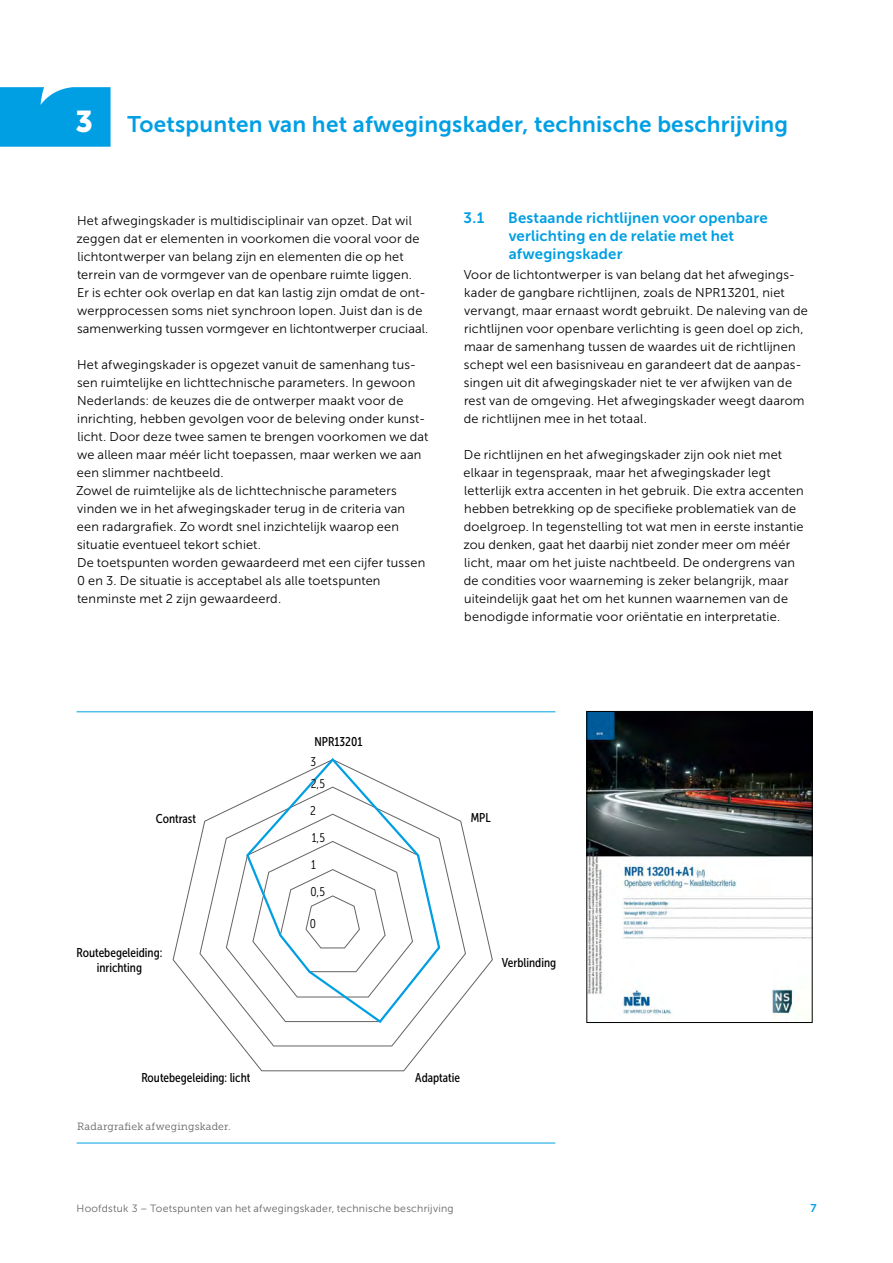
<style>
.page{position:relative;width:893px;height:1263px;background:#fff}
.page>*{position:absolute;margin:0;border:0;box-sizing:border-box;transform-origin:0 0}
.CROW_Hfdstk__1{font:22.5px "Museo Sans 700";letter-spacing:.01em;color:#009fe3}
.CROW_Paragraaf__1_1{font:15px/18px "Museo Sans 700";letter-spacing:.01em;color:#009fe3}
.CROW_Broodtekst{font:12.75px/18px "Museo Sans 300";letter-spacing:.015em;color:#000}
.t1{font:12.75px/15.3px "Museo Sans Cond 500";color:#000;text-align:center}
.t2{font:12.75px/27px "Museo Sans Cond 300";color:#000}
.t3{font:11.25px "Museo Sans 700";color:#009fe3}
.t4{font:10.5px "Museo Sans 300";letter-spacing:.025em;color:#646363}
.t5{font:10.5px "Museo Slab 300";letter-spacing:.02em;color:#646363}
.s1{font-family:"Museo Sans 900";font-size:30px;color:#fff}
</style>
<div class="page">
<div style="left:0;top:87px;width:111px;height:60px;background:#009fe3"></div>
<svg style="left:173px;top:840px;width:320px;height:231px"></svg>
<svg style="left:200px;top:801px;width:266px;height:245px"></svg>
<svg style="left:226px;top:814px;width:19px;height:208px"></svg>
<svg style="left:245px;top:758px;width:196px;height:267px"></svg>
<hr style="left:77px;top:1143px;width:478px;height:1px;background:#009fe3">
<hr style="left:77px;top:711px;width:478px;height:1px;background:#009fe3">
<img style="left:589px;top:713px;width:221px;height:308px">
<div style="left:587px;top:711px;width:225px;height:312px;border:1px solid #000"></div>
<h1 class="CROW_Hfdstk__1" style="left:76px;top:112px;width:714px"><span class="s1">3</span> Toetspunten van het afwegingskader, technische beschrijving</h1>
<p class="CROW_Broodtekst" style="left:77px;top:212px;width:353px">Het afwegingskader is multidisciplinair van opzet. Dat wil zeggen dat er elementen in voorkomen die vooral voor de lichtontwerper van belang zijn en elementen die op het terrein van de vormgever van de openbare ruimte liggen.<br>Er is echter ook overlap en dat kan lastig zijn omdat de ont&shy;werpprocessen soms niet synchroon lopen. Juist dan is de samenwerking tussen vormgever en lichtontwerper cruciaal.</p>
<p class="CROW_Broodtekst" style="left:77px;top:356px;width:353px">Het afwegingskader is opgezet vanuit de samenhang tus&shy;sen ruimtelijke en lichttechnische parameters. In gewoon Nederlands: de keuzes die de ontwerper maakt voor de inrichting, hebben gevolgen voor de beleving onder kunst&shy;licht. Door deze twee samen te brengen voorkomen we dat we alleen maar méér licht toepassen, maar werken we aan een slimmer nachtbeeld.</p>
<p class="CROW_Broodtekst" style="left:76px;top:482px;width:331px">Zowel de ruimtelijke als de lichttechnische parameters vinden we in het afwegingskader terug in de criteria van een radargrafiek. Zo wordt snel inzichtelijk waarop een situatie eventueel tekort schiet.</p>
<p class="CROW_Broodtekst" style="left:77px;top:554px;width:350px">De toetspunten worden gewaardeerd met een cijfer tussen<br>0 en 3. De situatie is acceptabel als alle toetspunten tenminste met 2 zijn gewaardeerd.</p>
<h2 class="CROW_Paragraaf__1_1" style="left:463px;top:209px;width:22px">3.1</h2>
<h2 class="CROW_Paragraaf__1_1" style="left:508px;top:209px;width:261px">Bestaande richtlijnen voor openbare verlichting en de relatie met het afwegingskader</h2>
<p class="CROW_Broodtekst" style="left:464px;top:266px;width:346px">Voor de lichtontwerper is van belang dat het afwegings&shy;kader de gangbare richtlijnen, zoals de NPR13201, niet vervangt, maar ernaast wordt gebruikt. De naleving van de richtlijnen voor openbare verlichting is geen doel op zich, maar de samenhang tussen de waardes uit de richtlijnen schept wel een basisniveau en garandeert dat de aanpas&shy;singen uit dit afwegingskader niet te ver afwijken van de rest van de omgeving. Het afwegingskader weegt daarom de richtlijnen mee in het totaal.</p>
<p class="CROW_Broodtekst" style="left:463px;top:446px;width:342px">De richtlijnen en het afwegingskader zijn ook niet met elkaar in tegenspraak, maar het afwegingskader legt letterlijk extra accenten in het gebruik. Die extra accenten hebben betrekking op de specifieke problematiek van de doelgroep. In tegenstelling tot wat men in eerste instantie zou denken, gaat het daarbij niet zonder meer om méér licht, maar om het juiste nachtbeeld. De ondergrens van de condities voor waarneming is zeker belangrijk, maar uiteindelijk gaat het om het kunnen waarnemen van de benodigde informatie voor oriëntatie en interpretatie.</p>
<p class="t1" style="left:156px;top:811px;width:42px">Contrast</p>
<p class="t1" style="left:77px;top:945px;width:87px">Routebegeleiding: inrichting</p>
<p class="t1" style="left:315px;top:734px;width:49px">NPR13201</p>
<p class="t2" style="left:310px;top:748px;width:7px">3</p>
<p class="t2" style="left:311px;top:770px;width:16px">2,5</p>
<p class="t2" style="left:310px;top:797px;width:16px">2<br>1,5<br>1<br>0,5</p>
<p class="t2" style="left:310px;top:910px;width:8px">0</p>
<p class="t1" style="left:471px;top:810px;width:21px">MPL</p>
<p class="t1" style="left:502px;top:955px;width:56px">Verblinding</p>
<p class="t1" style="left:141px;top:1070px;width:110px">Routebegeleiding: licht</p>
<p class="t1" style="left:415px;top:1070px;width:46px">Adaptatie</p>
<p class="t5" style="left:77px;top:1120px;width:155px">Radargrafiek afwegingskader.</p>
<p class="t4" style="left:77px;top:1203px;width:379px">Hoofdstuk 3 – Toetspunten van het afwegingskader, technische beschrijving</p>
<p class="t3" style="left:810px;top:1202px;width:8px">7</p>
</div>
